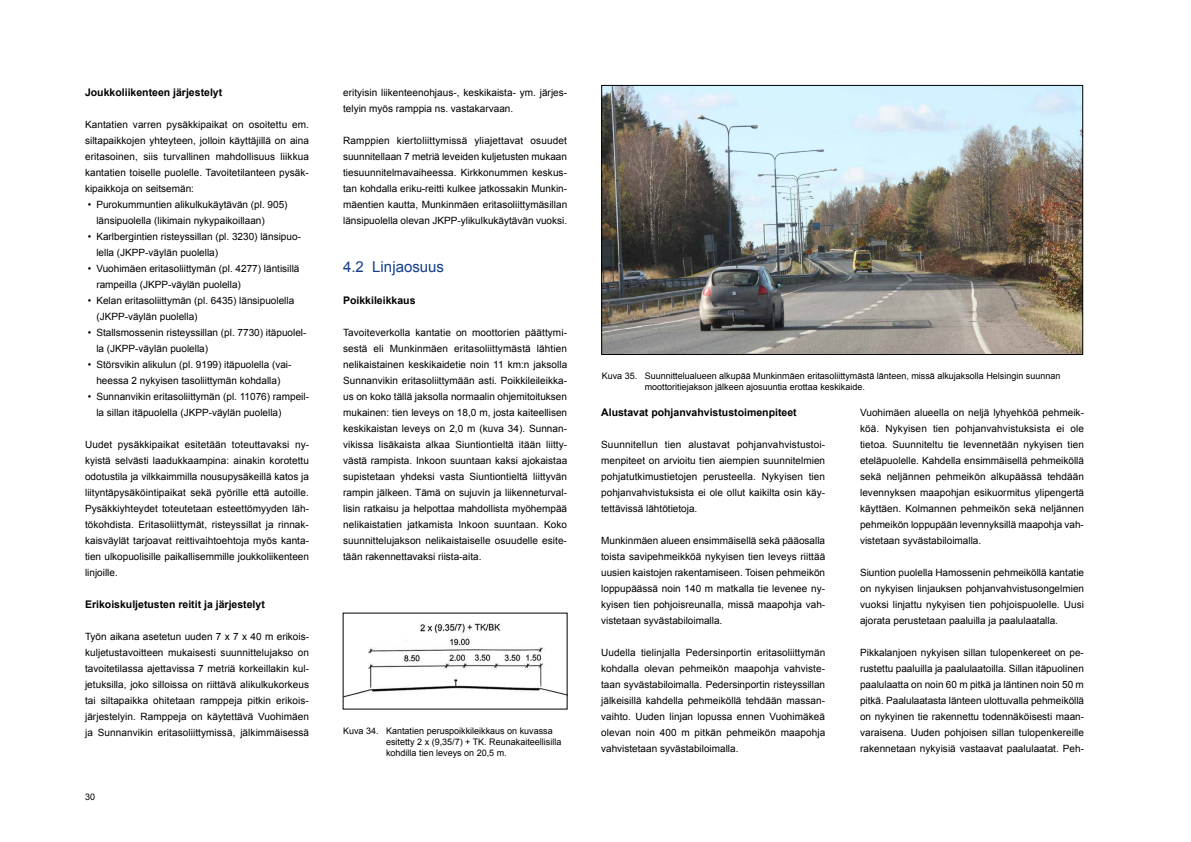
<style>
.page{position:relative;width:1191px;height:842px;background:#fff}
.page>*{position:absolute;margin:0;border:0;box-sizing:border-box;transform-origin:0 0}
.t1{font:15px "Arial";color:#123e8b}
.t2{font:700 10.5px "Arial";color:#000}
.t3{font:10px/16px "Arial";color:#000;text-align:justify}
.t4{font:9px/11px "Arial";color:#000}
</style>
<div class="page">
<img style="left:603px;top:87px;width:477px;height:266px">
<div style="left:601px;top:85px;width:481px;height:270px;border:1px solid #000"></div>
<img style="left:345px;top:623px;width:220px;height:74px">
<p class="t2" style="left:85px;top:86px;width:139px">Joukkoliikenteen järjestelyt</p>
<p class="t3" style="left:85px;top:117px;width:225px">Kantatien varren pysäkkipaikat on osoitettu em. siltapaikkojen yhteyteen, jolloin käyttäjillä on aina eritasoinen, siis turvallinen mahdollisuus liikkua kantatien toiselle puolelle. Tavoitetilanteen pysäk&shy;kipaikkoja on seitsemän:</p>
<p class="t3" style="left:96px;top:197px;width:193px;text-indent:-8px">• Purokummuntien alikulkukäytävän (pl. 905) länsipuolella (likimain nykypaikoillaan)</p>
<p class="t3" style="left:96px;top:229px;width:206px;text-indent:-8px">• Karlbergintien risteyssillan (pl. 3230) länsipuo&shy;lella (JKPP-väylän puolella)</p>
<p class="t3" style="left:96px;top:261px;width:205px;text-indent:-8px">• Vuohimäen eritasoliittymän (pl. 4277) läntisillä rampeilla (JKPP-väylän puolella)</p>
<p class="t3" style="left:96px;top:293px;width:199px;text-indent:-8px">• Kelan eritasoliittymän (pl. 6435) länsipuolella (JKPP-väylän puolella)</p>
<p class="t3" style="left:96px;top:325px;width:212px;text-indent:-8px">• Stallsmossenin risteyssillan (pl. 7730) itäpuolel&shy;la (JKPP-väylän puolella)</p>
<p class="t3" style="left:88px;top:357px;width:205px;text-align:center">• Störsvikin alikulun (pl. 9199) itäpuolella (vai&shy;heessa 2 nykyisen tasoliittymän kohdalla)</p>
<p class="t3" style="left:96px;top:389px;width:214px;text-indent:-8px">• Sunnanvikin eritasoliittymän (pl. 11076) rampeil&shy;la sillan itäpuolella (JKPP-väylän puolella)</p>
<p class="t3" style="left:85px;top:437px;width:226px">Uudet pysäkkipaikat esitetään toteuttavaksi ny&shy;kyistä selvästi laadukkaampina: ainakin korotettu odotustila ja vilkkaimmilla nousupysäkeillä katos ja liityntäpysäköintipaikat sekä pyörille että autoille.<br>Pysäkkiyhteydet toteutetaan esteettömyyden läh&shy;tökohdista. Eritasoliittymät, risteyssillat ja rinnak&shy;kaisväylät tarjoavat reittivaihtoehtoja myös kanta&shy;tien ulkopuolisille paikallisemmille joukkoliikenteen linjoille.</p>
<p class="t2" style="left:85px;top:598px;width:181px">Erikoiskuljetusten reitit ja järjestelyt</p>
<p class="t3" style="left:85px;top:629px;width:226px">Työn aikana asetetun uuden 7 x 7 x 40 m erikois&shy;kuljetustavoitteen mukaisesti suunnittelujakso on tavoitetilassa ajettavissa 7 metriä korkeillakin kul&shy;jetuksilla, joko silloissa on riittävä alikulkukorkeus tai siltapaikka ohitetaan ramppeja pitkin erikois&shy;järjestelyin. Ramppeja on käytettävä Vuohimäen ja Sunnanvikin eritasoliittymissä, jälkimmäisessä</p>
<p class="t4" style="left:85px;top:791px;width:12px">30</p>
<p class="t3" style="left:343px;top:85px;width:226px">erityisin liikenteenohjaus-, keskikaista- ym. järjes&shy;telyin myös ramppia ns. vastakarvaan.</p>
<p class="t3" style="left:343px;top:133px;width:226px">Ramppien kiertoliittymissä yliajettavat osuudet suunnitellaan 7 metriä leveiden kuljetusten mukaan tiesuunnitelmavaiheessa. Kirkkonummen keskus&shy;tan kohdalla eriku-reitti kulkee jatkossakin Munkin&shy;mäentien kautta, Munkinmäen eritasoliittymäsillan länsipuolella olevan JKPP-ylikulkukäytävän vuoksi.</p>
<h1 class="t1" style="left:343px;top:257px;width:102px">4.2 Linjaosuus</h1>
<p class="t2" style="left:343px;top:294px;width:74px">Poikkileikkaus</p>
<p class="t3" style="left:343px;top:325px;width:226px">Tavoiteverkolla kantatie on moottorien päättymi&shy;sestä eli Munkinmäen eritasoliittymästä lähtien nelikaistainen keskikaidetie noin 11 km:n jaksolla Sunnanvikin eritasoliittymään asti. Poikkileileikka&shy;us on koko tällä jaksolla normaalin ohjemitoituksen mukainen: tien leveys on 18,0 m, josta kaiteellisen keskikaistan leveys on 2,0 m (kuva 34). Sunnan&shy;vikissa lisäkaista alkaa Siuntiontieltä itään liitty&shy;västä rampista. Inkoon suuntaan kaksi ajokaistaa supistetaan yhdeksi vasta Siuntiontieltä liittyvän rampin jälkeen. Tämä on sujuvin ja liikenneturval&shy;lisin ratkaisu ja helpottaa mahdollista myöhempää nelikaistatien jatkamista Inkoon suuntaan. Koko suunnittelujakson nelikaistaiselle osuudelle esite&shy;tään rakennettavaksi riista-aita.</p>
<p class="t4" style="left:386px;top:725px;width:177px;text-indent:-43px">Kuva 34. Kantatien peruspoikkileikkaus on kuvassa esitetty 2 x (9,35/7) + TK. Reunakaiteellisilla kohdilla tien leveys on 20,5 m.</p>
<p class="t4" style="left:644px;top:370px;width:417px;text-indent:-43px">Kuva 35. Suunnittelualueen alkupää Munkinmäen eritasoliittymästä länteen, missä alkujaksolla Helsingin suunnan moottoritiejakson jälkeen ajosuuntia erottaa keskikaide.</p>
<p class="t2" style="left:601px;top:406px;width:197px">Alustavat pohjanvahvistustoimenpiteet</p>
<p class="t3" style="left:601px;top:437px;width:226px">Suunnitellun tien alustavat pohjanvahvistustoi&shy;menpiteet on arvioitu tien aiempien suunnitelmien pohjatutkimustietojen perusteella. Nykyisen tien pohjanvahvistuksista ei ole ollut kaikilta osin käy&shy;tettävissä lähtötietoja.</p>
<p class="t3" style="left:601px;top:533px;width:226px">Munkinmäen alueen ensimmäisellä sekä pääosalla toista savipehmeikköä nykyisen tien leveys riittää uusien kaistojen rakentamiseen. Toisen pehmeikön loppupäässä noin 140 m matkalla tie levenee ny&shy;kyisen tien pohjoisreunalla, missä maapohja vah&shy;vistetaan syvästabiloimalla.</p>
<p class="t3" style="left:601px;top:645px;width:226px">Uudella tielinjalla Pedersinportin eritasoliittymän kohdalla olevan pehmeikön maapohja vahviste&shy;taan syvästabiloimalla. Pedersinportin risteyssillan jälkeisillä kahdella pehmeiköllä tehdään massan&shy;vaihto. Uuden linjan lopussa ennen Vuohimäkeä olevan noin 400 m pitkän pehmeikön maapohja vahvistetaan syvästabiloimalla.</p>
<p class="t3" style="left:860px;top:405px;width:226px">Vuohimäen alueella on neljä lyhyehköä pehmeik&shy;köä. Nykyisen tien pohjanvahvistuksista ei ole tietoa. Suunniteltu tie levennetään nykyisen tien eteläpuolelle. Kahdella ensimmäisellä pehmeiköllä sekä neljännen pehmeikön alkupäässä tehdään levennyksen maapohjan esikuormitus ylipengertä käyttäen. Kolmannen pehmeikön sekä neljännen pehmeikön loppupään levennyksillä maapohja vah&shy;vistetaan syvästabiloimalla.</p>
<p class="t3" style="left:860px;top:565px;width:226px">Siuntion puolella Hamossenin pehmeiköllä kantatie on nykyisen linjauksen pohjanvahvistusongelmien vuoksi linjattu nykyisen tien pohjoispuolelle. Uusi ajorata perustetaan paaluilla ja paalulaatalla.</p>
<p class="t3" style="left:860px;top:645px;width:226px">Pikkalanjoen nykyisen sillan tulopenkereet on pe&shy;rustettu paaluilla ja paalulaatoilla. Sillan itäpuolinen paalulaatta on noin 60 m pitkä ja läntinen noin 50 m pitkä. Paalulaatasta länteen ulottuvalla pehmeiköllä on nykyinen tie rakennettu todennäköisesti maan&shy;varaisena. Uuden pohjoisen sillan tulopenkereille rakennetaan nykyisiä vastaavat paalulaatat. Peh-</p>
</div>
